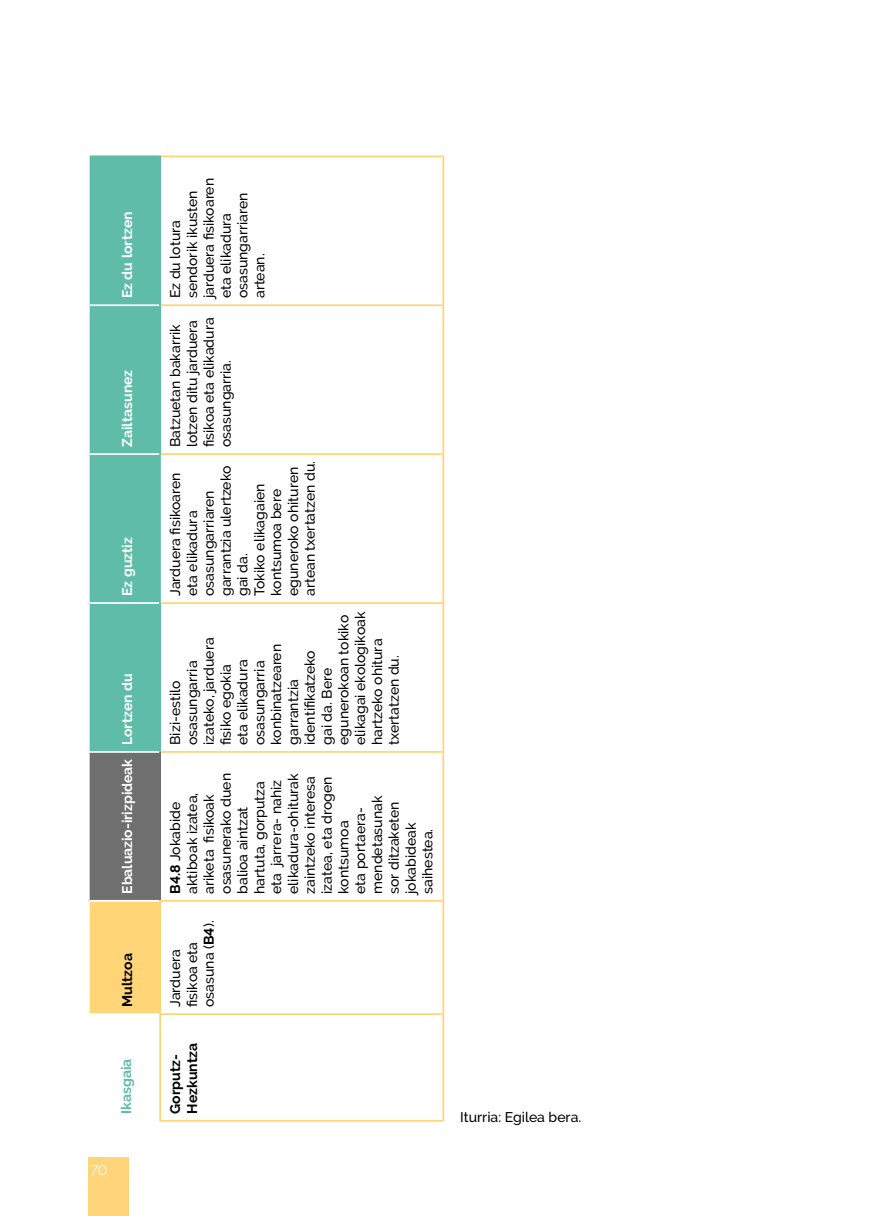
<style>
.page{position:relative;width:869px;height:1216px;background:#fff}
.page>*{position:absolute;margin:0;border:0;box-sizing:border-box;transform-origin:0 0}
.t1{font:500 14px/16.8px "Raleway";color:#000}
.t2{font:700 14px "Raleway";color:#fff}
.t3{font:700 14px/16.8px "Raleway";color:#000}
.t4{font:700 14px "Raleway";color:#5ebca8}
.t5{font:14px "Raleway";color:#fff}
.s1{font-weight:700}
</style>
<div class="page">
<div style="left:88px;top:1157px;width:41px;height:58px;background:#fed579"></div>
<div style="left:89px;top:900px;width:71px;height:114px;background:#ffd578"></div>
<div style="left:89px;top:752px;width:71px;height:148px;background:#706f6f"></div>
<div style="left:89px;top:603px;width:71px;height:149px;background:#5ebca8"></div>
<div style="left:90px;top:157px;width:69px;height:445px;background:#5ebca8"></div>
<hr style="left:159px;top:752px;width:2px;height:147px;background:#706f6f">
<hr style="left:159px;top:1014px;width:2px;height:107px;background:#ffd578">
<hr style="left:90px;top:453px;width:69px;height:2px;background:#fff">
<hr style="left:90px;top:304px;width:69px;height:2px;background:#fff">
<hr style="left:90px;top:751px;width:69px;height:1px;background:#fff">
<hr style="left:88px;top:603px;width:2px;height:149px;background:#fff">
<hr style="left:90px;top:602px;width:69px;height:2px;background:#fff">
<hr style="left:159px;top:603px;width:2px;height:149px;background:#5ebca8">
<hr style="left:159px;top:305px;width:2px;height:149px;background:#5ebca8">
<hr style="left:159px;top:155px;width:2px;height:150px;background:#5ebca8">
<hr style="left:159px;top:454px;width:2px;height:149px;background:#5ebca8">
<hr style="left:90px;top:155px;width:69px;height:2px;background:#5ebca8">
<hr style="left:88px;top:900px;width:2px;height:114px;background:#fff">
<hr style="left:90px;top:1013px;width:69px;height:1px;background:#fff">
<hr style="left:88px;top:752px;width:2px;height:148px;background:#fff">
<hr style="left:90px;top:899px;width:69px;height:2px;background:#fff">
<hr style="left:159px;top:899px;width:2px;height:115px;background:#ffd578">
<hr style="left:161px;top:1119px;width:281px;height:2px;background:#ffd578">
<hr style="left:161px;top:1013px;width:281px;height:1px;background:#ffd578">
<hr style="left:161px;top:899px;width:281px;height:2px;background:#ffd578">
<hr style="left:161px;top:751px;width:281px;height:1px;background:#ffd578">
<hr style="left:161px;top:602px;width:281px;height:2px;background:#ffd578">
<hr style="left:161px;top:453px;width:281px;height:2px;background:#ffd578">
<hr style="left:161px;top:304px;width:281px;height:2px;background:#ffd578">
<hr style="left:161px;top:155px;width:281px;height:2px;background:#ffd578">
<hr style="left:442px;top:1014px;width:2px;height:107px;background:#ffd578">
<hr style="left:442px;top:900px;width:2px;height:114px;background:#ffd578">
<hr style="left:442px;top:752px;width:2px;height:148px;background:#ffd578">
<hr style="left:442px;top:603px;width:2px;height:149px;background:#ffd578">
<hr style="left:442px;top:454px;width:2px;height:149px;background:#ffd578">
<hr style="left:442px;top:305px;width:2px;height:149px;background:#ffd578">
<hr style="left:442px;top:155px;width:2px;height:150px;background:#ffd578">
<p class="t2" style="left:119px;top:298px;width:88px;rotate:-90deg">Ez du lortzen</p>
<p class="t2" style="left:119px;top:447px;width:79px;rotate:-90deg">Zailtasunez</p>
<p class="t2" style="left:119px;top:596px;width:60px;rotate:-90deg">Ez guztiz</p>
<p class="t2" style="left:119px;top:893px;width:222px;rotate:-90deg">Ebaluazio-irizpideak Lortzen du</p>
<p class="t3" style="left:119px;top:1007px;width:55px;rotate:-90deg">Multzoa</p>
<p class="t4" style="left:118px;top:1113px;width:57px;rotate:-90deg">Ikasgaia</p>
<p class="t5" style="left:91px;top:1162px;width:18px">70</p>
<p class="t1" style="left:167px;top:298px;width:122px;rotate:-90deg">Ez du lotura sendorik ikusten jarduera fisikoaren eta elikadura osasungarriaren artean.</p>
<p class="t1" style="left:167px;top:447px;width:131px;rotate:-90deg">Batzuetan bakarrik lotzen ditu jarduera fisikoa eta elikadura osasungarria.</p>
<p class="t1" style="left:167px;top:596px;width:136px;rotate:-90deg">Jarduera fisikoaren eta elikadura osasungarriaren garrantzia ulertzeko gai da.<br>Tokiko elikagaien kontsumoa bere eguneroko ohituren artean txertatzen du.</p>
<p class="t1" style="left:167px;top:745px;width:135px;rotate:-90deg">Bizi-estilo osasungarria izateko, jarduera fisiko egokia<br>eta elikadura osasungarria konbinatzearen garrantzia identifikatzeko<br>gai da. Bere egunerokoan tokiko elikagai ekologikoak hartzeko ohitura txertatzen du.</p>
<p class="t1" style="left:167px;top:893px;width:122px;rotate:-90deg"><span class="s1">B4.8</span> Jokabide aktiboak izatea, ariketa fisikoak osasunerako duen balioa aintzat hartuta, gorputza eta jarrera- nahiz elikadura-ohiturak zaintzeko interesa izatea, eta drogen kontsumoa<br>eta portaera&shy;mendetasunak sor ditzaketen jokabideak saihestea.</p>
<p class="t1" style="left:167px;top:1007px;width:88px;rotate:-90deg">Jarduera fisikoa eta osasuna (<span class="s1">B4</span>).</p>
<p class="t3" style="left:167px;top:1113px;width:72px;rotate:-90deg">Gorputz-<br>Hezkuntza</p>
<p class="t1" style="left:460px;top:1108px;width:122px">Iturria: Egilea bera.</p>
</div>
